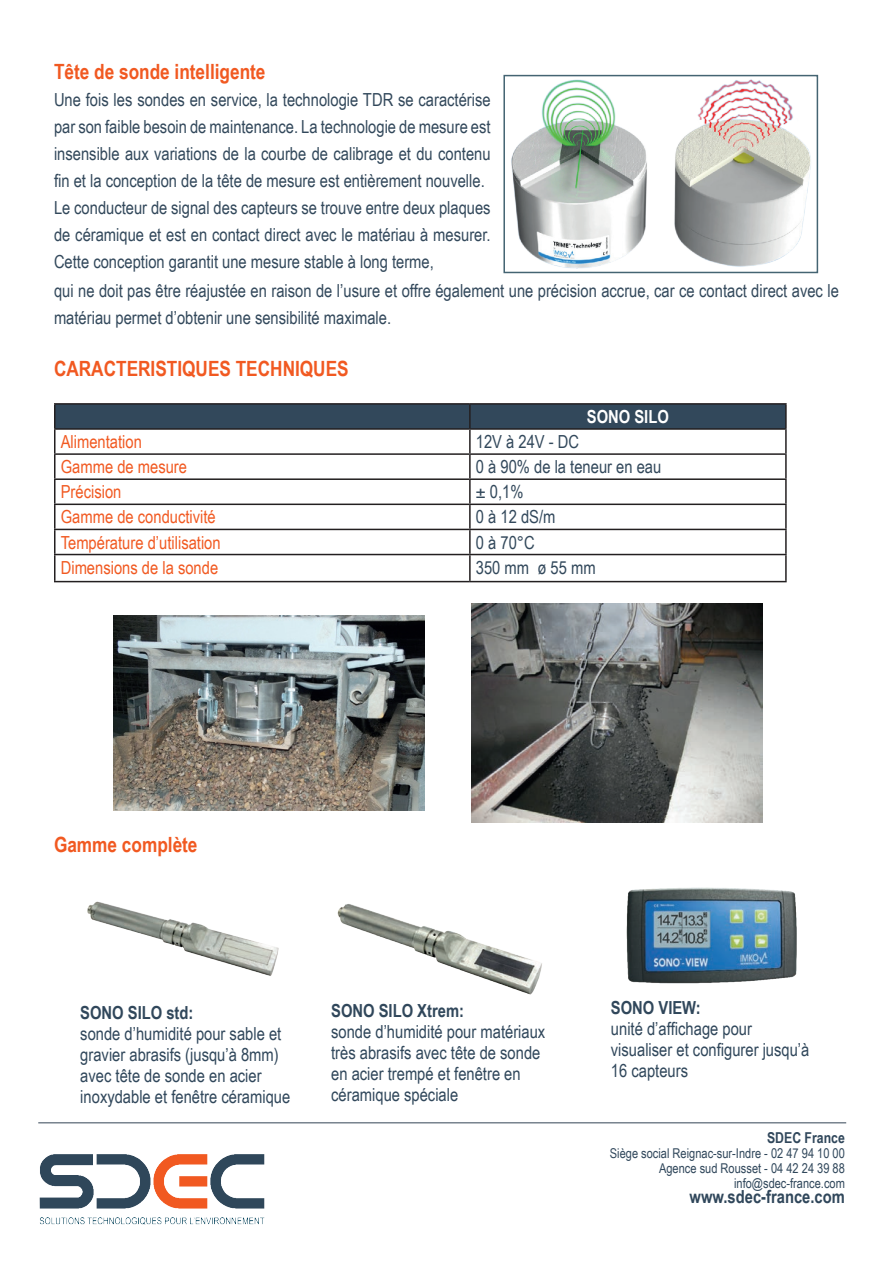
<style>
.page{position:relative;width:893px;height:1263px;background:#fff}
.page>*{position:absolute;margin:0;border:0;box-sizing:border-box;transform-origin:0 0}
.t1{font:700 21px "Arial Narrow";color:#f15921}
.t2{font:18px/27px "Arial Narrow";color:#32485b}
.t3{font:18px/21px "Arial Narrow";color:#30475b}
.t4{font:18px "Arial Narrow";color:#f15921}
.t5{font:700 18px "Arial Narrow";color:#30475b}
.t6{font:700 18px "Arial Narrow";color:#fff}
.t7{font:700 15px "Arial Narrow";color:#30475b}
.t8{font:13.5px/15px "Arial Narrow";color:#30475b;text-align:right}
</style>
<div class="page">
<img style="left:511px;top:79px;width:300px;height:190px">
<div style="left:503px;top:75px;width:315px;height:198px;border:2px solid #446472"></div>
<div style="left:56px;top:405px;width:729px;height:23px;background:#32485b"></div>
<hr style="left:54px;top:403px;width:416px;height:2px;background:#231f20">
<hr style="left:54px;top:405px;width:2px;height:23px;background:#231f20">
<hr style="left:470px;top:403px;width:317px;height:2px;background:#231f20">
<hr style="left:469px;top:405px;width:2px;height:23px;background:#231f20">
<hr style="left:785px;top:405px;width:2px;height:23px;background:#231f20">
<hr style="left:54px;top:428px;width:416px;height:2px;background:#231f20">
<hr style="left:54px;top:430px;width:2px;height:23px;background:#231f20">
<hr style="left:470px;top:428px;width:317px;height:2px;background:#231f20">
<hr style="left:469px;top:430px;width:2px;height:23px;background:#231f20">
<hr style="left:785px;top:430px;width:2px;height:23px;background:#231f20">
<hr style="left:54px;top:453px;width:416px;height:2px;background:#231f20">
<hr style="left:54px;top:455px;width:2px;height:23px;background:#231f20">
<hr style="left:470px;top:453px;width:317px;height:2px;background:#231f20">
<hr style="left:469px;top:455px;width:2px;height:23px;background:#231f20">
<hr style="left:785px;top:455px;width:2px;height:23px;background:#231f20">
<hr style="left:54px;top:478px;width:416px;height:2px;background:#231f20">
<hr style="left:54px;top:480px;width:2px;height:24px;background:#231f20">
<hr style="left:470px;top:478px;width:317px;height:2px;background:#231f20">
<hr style="left:469px;top:480px;width:2px;height:24px;background:#231f20">
<hr style="left:785px;top:480px;width:2px;height:24px;background:#231f20">
<hr style="left:54px;top:504px;width:416px;height:1px;background:#231f20">
<hr style="left:54px;top:505px;width:2px;height:24px;background:#231f20">
<hr style="left:470px;top:504px;width:317px;height:1px;background:#231f20">
<hr style="left:469px;top:505px;width:2px;height:24px;background:#231f20">
<hr style="left:785px;top:505px;width:2px;height:24px;background:#231f20">
<hr style="left:54px;top:529px;width:416px;height:1px;background:#231f20">
<hr style="left:54px;top:530px;width:2px;height:24px;background:#231f20">
<hr style="left:470px;top:529px;width:317px;height:1px;background:#231f20">
<hr style="left:469px;top:530px;width:2px;height:24px;background:#231f20">
<hr style="left:785px;top:530px;width:2px;height:24px;background:#231f20">
<hr style="left:54px;top:554px;width:416px;height:1px;background:#231f20">
<hr style="left:54px;top:555px;width:2px;height:26px;background:#231f20">
<hr style="left:470px;top:554px;width:317px;height:1px;background:#231f20">
<hr style="left:469px;top:555px;width:2px;height:26px;background:#231f20">
<hr style="left:785px;top:555px;width:2px;height:26px;background:#231f20">
<hr style="left:54px;top:581px;width:416px;height:1px;background:#231f20">
<hr style="left:470px;top:581px;width:317px;height:1px;background:#231f20">
<img style="left:39px;top:1154px;width:226px;height:71px">
<hr style="left:38px;top:1122px;width:808px;height:1px;background:#344455">
<img style="left:87px;top:901px;width:192px;height:75px">
<img style="left:337px;top:904px;width:205px;height:91px">
<img style="left:626px;top:887px;width:171px;height:97px">
<img style="left:114px;top:615px;width:310px;height:196px">
<img style="left:471px;top:604px;width:291px;height:218px">
<p class="t1" style="left:54px;top:56px;width:213px">Tête de sonde intelligente</p>
<p class="t2" style="left:54px;top:86px;width:438px">Une fois les sondes en service, la technologie TDR se caractérise par son faible besoin de maintenance. La technologie de mesure est insensible aux variations de la courbe de calibrage et du contenu fin et la conception de la tête de mesure est entièrement nouvelle.<br>Le conducteur de signal des capteurs se trouve entre deux plaques de céramique et est en contact direct avec le matériau à mesurer.<br>Cette conception garantit une mesure stable à long terme,</p>
<p class="t2" style="left:54px;top:276px;width:786px">qui ne doit pas être réajustée en raison de l’usure et offre également une précision accrue, car ce contact direct avec le matériau permet d’obtenir une sensibilité maximale.</p>
<p class="t1" style="left:54px;top:352px;width:296px">CARACTERISTIQUES TECHNIQUES</p>
<p class="t6" style="left:587px;top:403px;width:84px">SONO SILO</p>
<p class="t4" style="left:61px;top:429px;width:83px">Alimentation</p>
<p class="t2" style="left:476px;top:428px;width:105px">12V à 24V - DC</p>
<p class="t4" style="left:61px;top:454px;width:128px">Gamme de mesure</p>
<p class="t2" style="left:476px;top:453px;width:187px">0 à 90% de la teneur en eau</p>
<p class="t4" style="left:61px;top:479px;width:62px">Précision</p>
<p class="t2" style="left:476px;top:478px;width:49px">± 0,1%</p>
<p class="t4" style="left:61px;top:504px;width:157px">Gamme de conductivité</p>
<p class="t2" style="left:476px;top:503px;width:81px">0 à 12 dS/m</p>
<p class="t4" style="left:61px;top:529px;width:161px">Température d’utilisation</p>
<p class="t2" style="left:476px;top:528px;width:60px">0 à 70°C</p>
<p class="t4" style="left:61px;top:554px;width:159px">Dimensions de la sonde</p>
<p class="t2" style="left:476px;top:553px;width:121px">350 mm ø 55 mm</p>
<p class="t1" style="left:54px;top:829px;width:145px">Gamme complète</p>
<p class="t5" style="left:80px;top:999px;width:115px">SONO SILO std:</p>
<p class="t3" style="left:80px;top:1023px;width:212px">sonde d’humidité pour sable et gravier abrasifs (jusqu’à 8mm) avec tête de sonde en acier inoxydable et fenêtre céramique</p>
<p class="t5" style="left:331px;top:997px;width:134px">SONO SILO Xtrem:</p>
<p class="t3" style="left:331px;top:1021px;width:216px">sonde d’humidité pour matériaux très abrasifs avec tête de sonde en acier trempé et fenêtre en céramique spéciale</p>
<p class="t5" style="left:611px;top:994px;width:91px">SONO VIEW:</p>
<p class="t3" style="left:611px;top:1017px;width:200px">unité d’affichage pour visualiser et configurer jusqu’à<br>16 capteurs</p>
<p class="t7" style="left:767px;top:1126px;width:79px">SDEC France</p>
<p class="t8" style="left:610px;top:1145px;width:237px">Siège social Reignac-sur-Indre - 02 47 94 10 00<br>Agence sud Rousset - 04 42 24 39 88 info@sdec-france.com</p>
<p class="t5" style="left:690px;top:1183px;width:157px">www.sdec-france.com</p>
</div>
